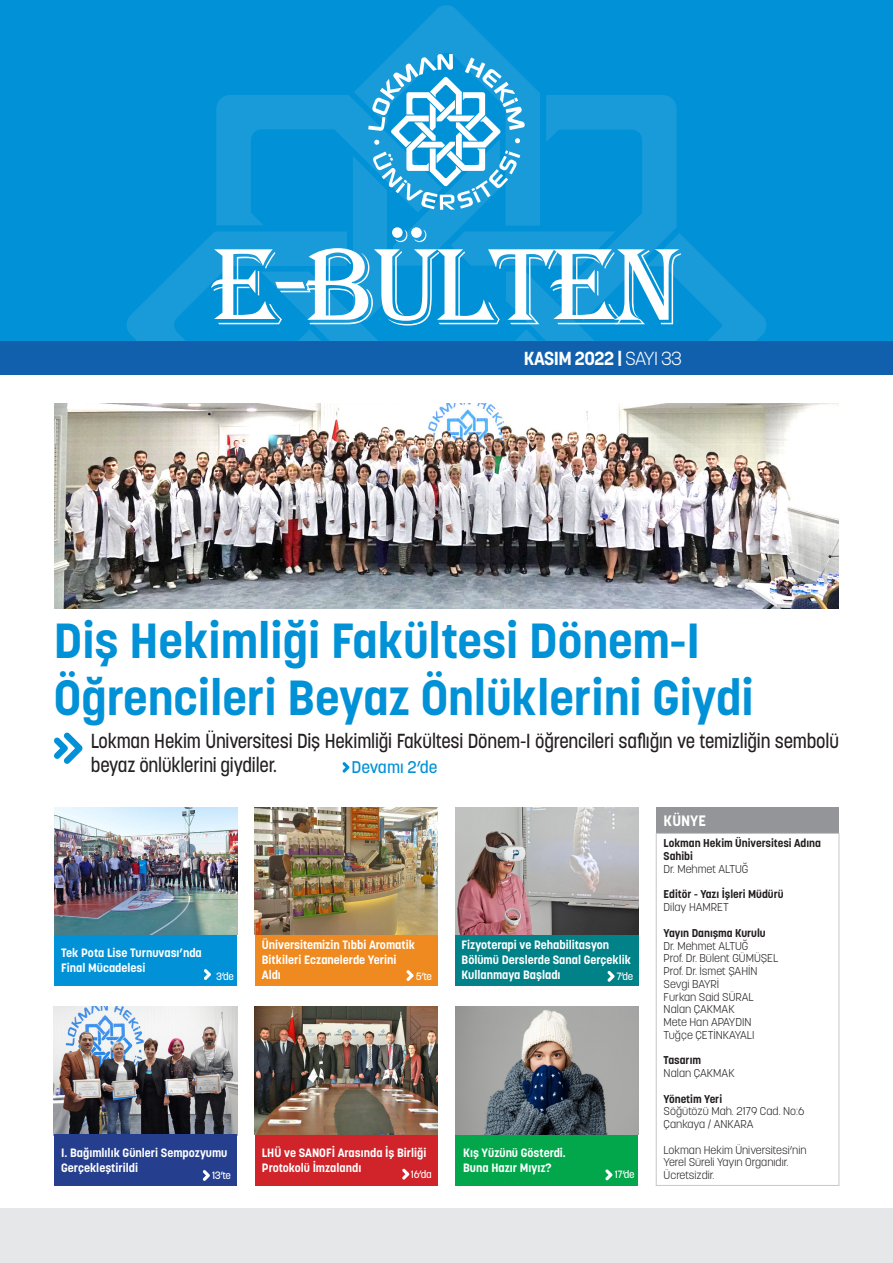
<style>
.page{position:relative;width:893px;height:1263px;background:#fff}
.page>*{position:absolute;margin:0;border:0;box-sizing:border-box;transform-origin:0 0}
.t1{font:112.5px "Algerian";letter-spacing:-.05em;color:#fff}
.t2{font:700 48.9px/57px "Korolev";color:#0091d6}
.t3{font:500 20.1px/24.2px "Korolev";letter-spacing:-.01em;color:#231f20;scale:.89 1}
.t4{font:700 18.75px "Korolev";letter-spacing:-.03em;color:#fff}
.t5{font:500 16.8px "Korolev";color:#0091d6}
.t6{font:700 15px "Korolev";color:#fff}
.t7{font:700 12px/15px "Korolev";color:#fff}
.t8{font:300 11.25px/12.8px "Korolev";color:#231f20}
.t9{font:700 11.25px/12.8px "Korolev";color:#231f20}
.t10{font:500 10.5px "Korolev";letter-spacing:-.03em;color:#fff}
.s1{font-weight:300}
</style>
<div class="page">
<div style="left:0;top:1208px;width:893px;height:55px;background:#e6e7e9"></div>
<img style="left:54px;top:1006px;width:183px;height:128px">
<div style="left:0;top:0;width:893px;height:341px;background:#0091d6"></div>
<div style="left:255px;top:934px;width:182px;height:51px;background:#ef8a20"></div>
<div style="left:255px;top:1134px;width:182px;height:51px;background:#d1232a"></div>
<div style="left:54px;top:934px;width:183px;height:51px;background:#0091d6"></div>
<div style="left:455px;top:1134px;width:183px;height:51px;background:#03a74b"></div>
<div style="left:656px;top:807px;width:183px;height:26px;background:#939598"></div>
<div style="left:0;top:341px;width:893px;height:34px;background:#1160ae"></div>
<svg style="left:406px;top:970px;width:7px;height:11px"></svg>
<svg style="left:204px;top:969px;width:7px;height:11px"></svg>
<svg style="left:605px;top:1169px;width:7px;height:11px"></svg>
<div style="left:656px;top:833px;width:183px;height:353px;border:1px solid #c7c8ca"></div>
<div style="left:54px;top:1134px;width:183px;height:51px;background:#253f8e"></div>
<svg style="left:203px;top:1170px;width:7px;height:11px"></svg>
<div style="left:455px;top:934px;width:183px;height:51px;background:#018288"></div>
<svg style="left:54px;top:732px;width:28px;height:32px"></svg>
<img style="left:455px;top:808px;width:183px;height:126px">
<img style="left:54px;top:808px;width:183px;height:126px">
<img style="left:255px;top:808px;width:182px;height:126px">
<svg style="left:607px;top:971px;width:8px;height:11px"></svg>
<svg style="left:402px;top:1168px;width:7px;height:11px"></svg>
<svg style="left:127px;top:5px;width:639px;height:336px"></svg>
<svg style="left:342px;top:762px;width:7px;height:11px"></svg>
<img style="left:255px;top:1007px;width:182px;height:127px">
<img style="left:54px;top:404px;width:785px;height:204px">
<img style="left:455px;top:1007px;width:183px;height:127px">
<p class="t1" style="left:211px;top:224px;width:473px">E-BÜLTEN</p>
<p class="t4" style="left:524px;top:347px;width:160px">KASIM 2022 | <span class="s1">SAYI 33</span></p>
<p class="t2" style="left:54px;top:612px;width:701px">Diş Hekimliği Fakültesi Dönem-I<br>Öğrencileri Beyaz Önlüklerini Giydi</p>
<p class="t3" style="left:91px;top:729px;width:842px">Lokman Hekim Üniversitesi Diş Hekimliği Fakültesi Dönem-I öğrencileri saflığın ve temizliğin sembolü beyaz önlüklerini giydiler.</p>
<p class="t5" style="left:351px;top:757px;width:88px">Devamı 2’de</p>
<p class="t6" style="left:664px;top:811px;width:44px">KÜNYE</p>
<p class="t7" style="left:61px;top:945px;width:142px">Tek Pota Lise Turnuvası’nda<br>Final Mücadelesi</p>
<p class="t7" style="left:262px;top:937px;width:155px">Üniversitemizin Tıbbi Aromatik</p>
<p class="t7" style="left:262px;top:952px;width:136px">Bitkileri Eczanelerde Yerini<br>Aldı</p>
<p class="t10" style="left:216px;top:969px;width:19px">3’de</p>
<p class="t10" style="left:416px;top:970px;width:18px">5’te</p>
<p class="t7" style="left:61px;top:1145px;width:168px">I. Bağımlılık Günleri Sempozyumu</p>
<p class="t7" style="left:61px;top:1160px;width:78px">Gerçekleştirildi</p>
<p class="t10" style="left:212px;top:1169px;width:20px">13’te</p>
<p class="t7" style="left:262px;top:1145px;width:166px">LHÜ ve SANOFİ Arasında İş Birliği</p>
<p class="t7" style="left:262px;top:1160px;width:101px">Protokolü İmzalandı</p>
<p class="t10" style="left:411px;top:1168px;width:22px">16’da</p>
<p class="t7" style="left:462px;top:937px;width:149px">Fizyoterapi ve Rehabilitasyon</p>
<p class="t7" style="left:462px;top:952px;width:171px">Bölümü Derslerde Sanal Gerçeklik</p>
<p class="t7" style="left:462px;top:967px;width:101px">Kullanmaya Başladı</p>
<p class="t10" style="left:616px;top:970px;width:19px">7’de</p>
<p class="t7" style="left:463px;top:1145px;width:104px">Kış Yüzünü Gösterdi.</p>
<p class="t7" style="left:463px;top:1160px;width:90px">Buna Hazır Mıyız?</p>
<p class="t10" style="left:615px;top:1168px;width:21px">17’de</p>
<p class="t9" style="left:664px;top:837px;width:159px">Lokman Hekim Üniversitesi Adına<br>Sahibi</p>
<p class="t8" style="left:664px;top:863px;width:86px">Dr. Mehmet ALTUĞ</p>
<p class="t9" style="left:664px;top:888px;width:121px">Editör - Yazı İşleri Müdürü</p>
<p class="t8" style="left:664px;top:901px;width:67px">Dilay HAMRET</p>
<p class="t9" style="left:664px;top:926px;width:104px">Yayın Danışma Kurulu</p>
<p class="t8" style="left:664px;top:939px;width:86px">Dr. Mehmet ALTUĞ</p>
<p class="t8" style="left:664px;top:952px;width:116px">Prof. Dr. Bülent GÜMÜŞEL</p>
<p class="t8" style="left:664px;top:965px;width:95px">Prof. Dr. İsmet ŞAHİN</p>
<p class="t8" style="left:664px;top:977px;width:57px">Sevgi BAYRİ</p>
<p class="t8" style="left:664px;top:990px;width:92px">Furkan Said SÜRAL</p>
<p class="t8" style="left:664px;top:1003px;width:72px">Nalan ÇAKMAK</p>
<p class="t8" style="left:664px;top:1016px;width:89px">Mete Han APAYDIN</p>
<p class="t8" style="left:664px;top:1028px;width:92px">Tuğçe ÇETİNKAYALI</p>
<p class="t9" style="left:664px;top:1054px;width:39px">Tasarım</p>
<p class="t8" style="left:664px;top:1067px;width:72px">Nalan ÇAKMAK</p>
<p class="t9" style="left:664px;top:1092px;width:60px">Yönetim Yeri</p>
<p class="t8" style="left:664px;top:1105px;width:142px">Söğütözü Mah. 2179 Cad. No:6<br>Çankaya / ANKARA</p>
<p class="t8" style="left:664px;top:1143px;width:145px">Lokman Hekim Üniversitesi’nin</p>
<p class="t8" style="left:664px;top:1156px;width:126px">Yerel Süreli Yayın Organıdır.</p>
<p class="t8" style="left:664px;top:1169px;width:52px">Ücretsizdir.</p>
</div>
